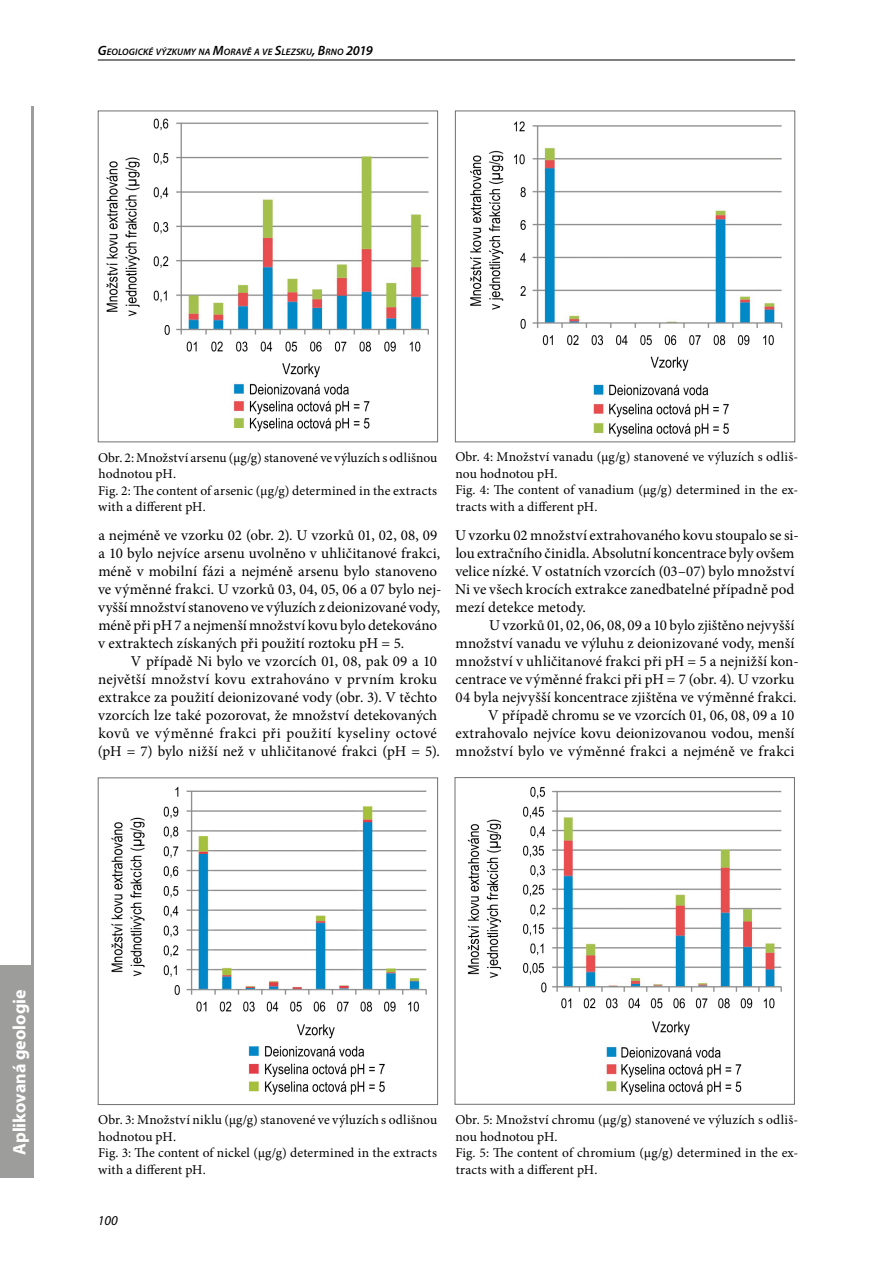
<style>
.page{position:relative;width:893px;height:1263px;background:#fff}
.page>*{position:absolute;margin:0;border:0;box-sizing:border-box;transform-origin:0 0}
.t1{font:700 18px "Myriad Pro";color:#fff}
.t2{font:15px/18px "Minion Pro";letter-spacing:.005em;color:#000}
.t3{font:13.5px/16.5px "Minion Pro";letter-spacing:.005em;color:#000}
.t4{font:italic 13.5px "Myriad Pro";color:#000}
.t5{font:italic 600 9.45px "Myriad Pro";letter-spacing:.01em;color:#000}
.s1{font-size:13.5px}
</style>
<div class="page">
<hr style="left:31px;top:106px;width:3px;height:1072px;background:#9d9d9c">
<hr style="left:98px;top:60px;width:697px;height:1px;background:#000">
<img style="left:106px;top:118px;width:323px;height:314px">
<div style="left:98px;top:111px;width:340px;height:331px;border:1px solid #706f6f"></div>
<img style="left:111px;top:786px;width:316px;height:309px">
<div style="left:98px;top:777px;width:340px;height:328px;border:1px solid #706f6f"></div>
<img style="left:470px;top:121px;width:313px;height:316px">
<div style="left:455px;top:111px;width:340px;height:331px;border:1px solid #706f6f"></div>
<img style="left:467px;top:786px;width:315px;height:309px">
<div style="left:455px;top:777px;width:340px;height:328px;border:1px solid #706f6f"></div>
<div style="left:0;top:965px;width:34px;height:213px;background:#9d9d9c"></div>
<p class="t5" style="left:98px;top:46px;width:276px"><span class="s1">G</span>EOLOGICKÉ VÝZKUMY NA <span class="s1">M</span>ORAVĚ A VE <span class="s1">S</span>LEZSKU<span class="s1">, B</span>RNO <span class="s1">2019</span></p>
<p class="t3" style="left:98px;top:449px;width:341px">Obr. 2: Množství arsenu (μg/g) stanovené ve výluzích s odlišnou hodnotou pH.<br>Fig. 2: The content of arsenic (μg/g) determined in the extracts with a different pH.</p>
<p class="t2" style="left:98px;top:526px;width:345px">a nejméně ve vzorku 02 (obr. 2). U vzorků 01, 02, 08, 09 a 10 bylo nejvíce arsenu uvolněno v uhličitanové frakci, méně v mobilní fázi a nejméně arsenu bylo stanoveno ve výměnné frakci. U vzorků 03, 04, 05, 06 a 07 bylo nej&shy;vyšší množství stanoveno ve výluzích z deionizované vody, méně při pH 7 a nejmenší množství kovu bylo detekováno v extraktech získaných při použití roztoku pH = 5.</p>
<p class="t2" style="left:98px;top:652px;width:344px;text-indent:33px">V případě Ni bylo ve vzorcích 01, 08, pak 09 a 10 největší množství kovu extrahováno v prvním kroku extrakce za použití deionizované vody (obr. 3). V těchto vzorcích lze také pozorovat, že množství detekovaných kovů ve výměnné frakci při použití kyseliny octové (pH = 7) bylo nižší než v uhličitanové frakci (pH = 5).</p>
<p class="t3" style="left:455px;top:449px;width:344px">Obr. 4: Množství vanadu (μg/g) stanovené ve výluzích s odliš&shy;nou hodnotou pH.<br>Fig. 4: The content of vanadium (μg/g) determined in the ex&shy;tracts with a different pH.</p>
<p class="t2" style="left:455px;top:526px;width:345px">U vzorku 02 množství extrahovaného kovu stoupalo se si&shy;lou extračního činidla. Absolutní koncentrace byly ovšem velice nízké. V ostatních vzorcích (03–07) bylo množství Ni ve všech krocích extrakce zanedbatelné případně pod mezí detekce metody.</p>
<p class="t2" style="left:455px;top:616px;width:345px;text-align:right">U vzorků 01, 02, 06, 08, 09 a 10 bylo zjištěno nejvyšší množství vanadu ve výluhu z deionizované vody, menší množství v uhličitanové frakci při pH = 5 a nejnižší kon&shy;centrace ve výměnné frakci při pH = 7 (obr. 4). U vzorku 04 byla nejvyšší koncentrace zjištěna ve výměnné frakci.<br>V případě chromu se ve vzorcích 01, 06, 08, 09 a 10 extrahovalo nejvíce kovu deionizovanou vodou, menší množství bylo ve výměnné frakci a nejméně ve frakci</p>
<p class="t1" style="left:8px;top:1155px;width:167px;rotate:-90deg">Aplikovaná geologie</p>
<p class="t3" style="left:98px;top:1112px;width:341px">Obr. 3: Množství niklu (μg/g) stanovené ve výluzích s odlišnou hodnotou pH.<br>Fig. 3: The content of nickel (μg/g) determined in the extracts with a different pH.</p>
<p class="t4" style="left:98px;top:1212px;width:21px">100</p>
<p class="t3" style="left:455px;top:1112px;width:344px">Obr. 5: Množství chromu (μg/g) stanovené ve výluzích s odliš&shy;nou hodnotou pH.<br>Fig. 5: The content of chromium (μg/g) determined in the ex&shy;tracts with a different pH.</p>
</div>
